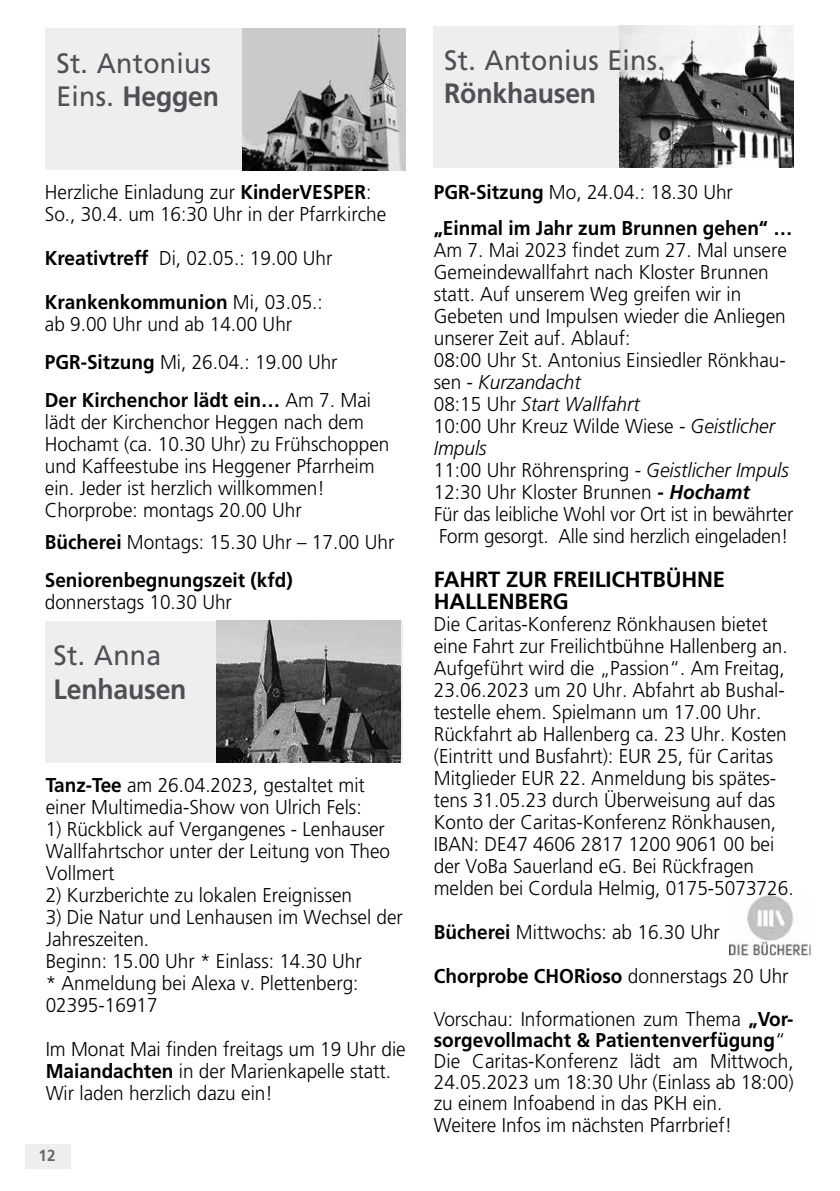
<style>
.page{position:relative;width:840px;height:1191px;background:#fff}
.page>*{position:absolute;margin:0;border:0;box-sizing:border-box;transform-origin:0 0}
.t1{font:28px/33.6px "Frutiger";letter-spacing:.01em;color:#504f53;scale:.95 1}
.t2{font:700 28px "Frutiger";letter-spacing:-.01em;color:#504f53;scale:.95 1}
.t3{font:700 22px/22px "Frutiger";letter-spacing:-.01em;color:#000}
.t4{font:300 20px/22px "Frutiger";color:#000;scale:.95 1}
.t5{font:700 20px/38px "Frutiger";color:#000;scale:.95 1}
.t6{font:700 16px "Frutiger";color:#68676c;scale:.95 1}
.s1{font-weight:700}
.s2{font-weight:300}
.s3{font-style:italic}
.s4{font-weight:700;font-style:italic}
</style>
<div class="page">
<div style="left:25px;top:1144px;width:45px;height:25px;background:#edeeef"></div>
<div style="left:45px;top:28px;width:360px;height:142px;background:#edeeef"></div>
<img style="left:242px;top:28px;width:163px;height:142px">
<img style="left:729px;top:895px;width:81px;height:60px">
<div style="left:45px;top:621px;width:357px;height:141px;background:#edeeef"></div>
<img style="left:216px;top:621px;width:184px;height:141px">
<div style="left:433px;top:26px;width:360px;height:141px;background:#edeeef"></div>
<img style="left:619px;top:26px;width:174px;height:141px">
<h1 class="t1" style="left:56px;top:46px;width:172px">St. Antonius<br>Eins. <span class="s1">Heggen</span></h1>
<p class="t4" style="left:45px;top:181px;width:360px">Herzliche Einladung zur <span class="s1">KinderVESPER</span>:<br>So., 30.4. um 16:30 Uhr in der Pfarrkirche</p>
<p class="t4" style="left:45px;top:247px;width:304px"><span class="s1">Kreativtreff</span> Di, 02.05.: 19.00 Uhr</p>
<p class="t4" style="left:45px;top:291px;width:294px"><span class="s1">Krankenkommunion</span> Mi, 03.05.: ab 9.00 Uhr und ab 14.00 Uhr</p>
<p class="t5" style="left:45px;top:342px;width:345px">PGR-Sitzung <span class="s2">Mi, 26.04.: 19.00 Uhr<br></span>Der Kirchenchor lädt ein… <span class="s2">Am 7. Mai</span></p>
<p class="t4" style="left:45px;top:411px;width:364px">lädt der Kirchenchor Heggen nach dem Hochamt (ca. 10.30 Uhr) zu Frühschoppen und Kaffeestube ins Heggener Pfarrheim ein. Jeder ist herzlich willkommen!<br>Chorprobe: montags 20.00 Uhr</p>
<p class="t5" style="left:45px;top:522px;width:369px">Bücherei <span class="s2">Montags: 15.30 Uhr – 17.00 Uhr<br></span>Seniorenbegnungszeit (kfd)</p>
<p class="t4" style="left:45px;top:591px;width:198px">donnerstags 10.30 Uhr</p>
<h1 class="t1" style="left:54px;top:638px;width:115px">St. Anna</h1>
<h1 class="t2" style="left:54px;top:672px;width:141px">Lenhausen</h1>
<p class="t4" style="left:46px;top:774px;width:337px"><span class="s1">Tanz-Tee</span> am 26.04.2023, gestaltet mit einer Multimedia-Show von Ulrich Fels:</p>
<p class="t4" style="left:46px;top:818px;width:364px">1) Rückblick auf Vergangenes - Lenhauser<br>Wallfahrtschor unter der Leitung von Theo<br>Vollmert</p>
<p class="t4" style="left:46px;top:884px;width:324px">2) Kurzberichte zu lokalen Ereignissen</p>
<p class="t4" style="left:46px;top:906px;width:377px">3) Die Natur und Lenhausen im Wechsel der<br>Jahreszeiten.<br>Beginn: 15.00 Uhr * Einlass: 14.30 Uhr<br>* Anmeldung bei Alexa v. Plettenberg:<br>02395-16917</p>
<p class="t4" style="left:46px;top:1038px;width:380px">Im Monat Mai finden freitags um 19 Uhr die<br><span class="s1">Maiandachten</span> in der Marienkapelle statt.<br>Wir laden herzlich dazu ein!</p>
<p class="t6" style="left:39px;top:1146px;width:19px">12</p>
<h1 class="t1" style="left:444px;top:43px;width:233px">St. Antonius Eins.</h1>
<h1 class="t2" style="left:444px;top:77px;width:161px">Rönkhausen</h1>
<p class="t5" style="left:433px;top:173px;width:379px;line-height:36px">PGR-Sitzung <span class="s2">Mo, 24.04.: 18.30 Uhr </span>„Einmal im Jahr zum Brunnen gehen“ …</p>
<p class="t4" style="left:433px;top:239px;width:380px">Am 7. Mai 2023 findet zum 27. Mal unsere Gemeindewallfahrt nach Kloster Brunnen statt. Auf unserem Weg greifen wir in Gebeten und Impulsen wieder die Anliegen unserer Zeit auf. Ablauf:<br>08:00 Uhr St. Antonius Einsiedler Rönkhau&shy;sen <span class="s3">- Kurzandacht<br></span>08:15 Uhr <span class="s3">Start Wallfahrt<br></span>10:00 Uhr Kreuz Wilde Wiese <span class="s3">- Geistlicher Impuls<br></span>11:00 Uhr Röhrenspring <span class="s3">- Geistlicher Impuls </span>12:30 Uhr Kloster Brunnen <span class="s4">- Hochamt<br></span>Für das leibliche Wohl vor Ort ist in bewährter Form gesorgt. Alle sind herzlich eingeladen!</p>
<p class="t3" style="left:433px;top:568px;width:292px">FAHRT ZUR FREILICHTBÜHNE<br>HALLENBERG</p>
<p class="t4" style="left:433px;top:613px;width:380px">Die Caritas-Konferenz Rönkhausen bietet eine Fahrt zur Freilichtbühne Hallenberg an.<br>Aufgeführt wird die „Passion“. Am Freitag, 23.06.2023 um 20 Uhr. Abfahrt ab Bushal&shy;testelle ehem. Spielmann um 17.00 Uhr.<br>Rückfahrt ab Hallenberg ca. 23 Uhr. Kosten (Eintritt und Busfahrt): EUR 25, für Caritas Mitglieder EUR 22. Anmeldung bis spätes&shy;tens 31.05.23 durch Überweisung auf das Konto der Caritas-Konferenz Rönkhausen, IBAN: DE47 4606 2817 1200 9061 00 bei der VoBa Sauerland eG. Bei Rückfragen melden bei Cordula Helmig, 0175-5073726.</p>
<p class="t4" style="left:433px;top:921px;width:302px"><span class="s1">Bücherei</span> Mittwochs: ab 16.30 Uhr</p>
<p class="t4" style="left:433px;top:954px;width:380px;line-height:43px"><span class="s1">Chorprobe CHORioso</span> donnerstags 20 Uhr<br>Vorschau: Informationen zum Thema <span class="s1">„Vor-</span></p>
<p class="t4" style="left:433px;top:1029px;width:380px;line-height:21.2px"><span class="s1">sorgevollmacht &amp; Patientenverfügung</span>“ Die Caritas-Konferenz lädt am Mittwoch, 24.05.2023 um 18:30 Uhr (Einlass ab 18:00) zu einem Infoabend in das PKH ein.<br>Weitere Infos im nächsten Pfarrbrief!</p>
</div>
